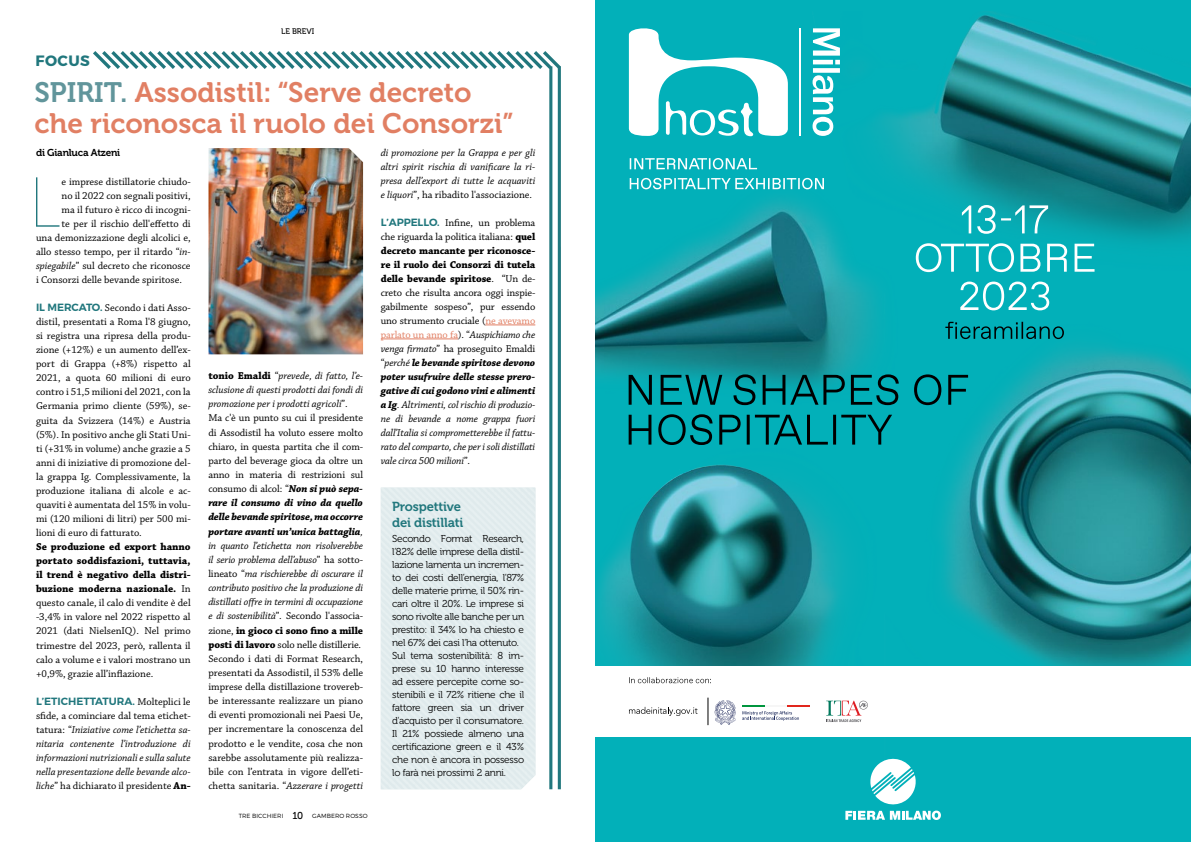
<style>
.page{position:relative;width:1191px;height:842px;background:#fff}
.page>*{position:absolute;margin:0;border:0;box-sizing:border-box;transform-origin:0 0}
.t1{font:100 70.6px "Montserrat";color:#21777d}
.t2{font:28px/31px "Museo 700";color:#e17f63}
.t3{font:700 15px "Montserrat";letter-spacing:.03em;color:#21777d}
.t4{font:13px/16px "Museo 700";letter-spacing:-.01em;color:#21777d}
.t5{font:10.5px/14.1px "Chaparral Pro";color:#000;text-align:justify}
.t6{font:italic 10.5px/14px "Chaparral Pro";color:#000;text-align:justify}
.t7{font:600 10.5px "Montserrat";color:#21777d}
.t8{font:10px/13px "Museo 300";letter-spacing:-.025em;color:#000}
.t9{font:10px "Museo 700";letter-spacing:-.02em;color:#000}
.t10{font:8px "Museo 500";color:#000}
.t11{font:300 6px "Montserrat";letter-spacing:.01em;color:#000}
.s1{color:#61959b}
.s2{font-style:normal}
.s3{font-family:"Montserrat";font-weight:600;font-style:normal;color:#21777d}
.s4{font-weight:700;font-style:normal}
.s5{font-style:normal;color:#e17f63}
.s6{font-weight:700}
.s7{font-style:italic}
.s8{font-family:"Montserrat";font-weight:600;color:#21777d}
.s9{font-family:"Chaparral Pro";font-weight:400;color:#000}
.s10{font-weight:700;font-style:italic}
.s11{font-family:"Museo 500";font-weight:400;font-size:10px}
</style>
<div class="page">
<div style="left:595px;top:0;width:596px;height:842px;background:#02b0b9"></div>
<img style="left:597px;top:564px;width:246px;height:102px">
<img style="left:872px;top:420px;width:319px;height:317px">
<img style="left:799px;top:12px;width:392px;height:408px">
<img style="left:595px;top:41px;width:381px;height:523px">
<svg style="left:629px;top:28px;width:159px;height:108px"></svg>
<svg style="left:812px;top:28px;width:28px;height:108px"></svg>
<hr style="left:800px;top:28px;width:1px;height:108px;background:#fff">
<svg style="left:629px;top:178px;width:195px;height:11px"></svg>
<svg style="left:629px;top:158px;width:128px;height:11px"></svg>
<div style="left:595px;top:666px;width:596px;height:70px;background:#fff"></div>
<svg style="left:845px;top:758px;width:96px;height:62px"></svg>
<svg style="left:629px;top:677px;width:82px;height:6px"></svg>
<hr style="left:742px;top:705px;width:23px;height:2px;background:#00953e">
<hr style="left:765px;top:705px;width:22px;height:2px;background:#f6f6f6">
<hr style="left:787px;top:705px;width:23px;height:2px;background:#e1261d">
<svg style="left:742px;top:711px;width:57px;height:10px"></svg>
<svg style="left:826px;top:701px;width:41px;height:21px"></svg>
<svg style="left:708px;top:698px;width:28px;height:27px"></svg>
<svg style="left:629px;top:707px;width:68px;height:9px"></svg>
<svg style="left:960px;top:282px;width:89px;height:28px"></svg>
<svg style="left:915px;top:243px;width:179px;height:29px"></svg>
<svg style="left:962px;top:205px;width:86px;height:29px"></svg>
<svg style="left:945px;top:322px;width:119px;height:17px"></svg>
<svg style="left:628px;top:414px;width:264px;height:31px"></svg>
<svg style="left:628px;top:374px;width:340px;height:31px"></svg>
<hr style="left:558px;top:66px;width:3px;height:723px;background:#21777d">
<svg style="left:93px;top:51px;width:468px;height:22px"></svg>
<hr style="left:549px;top:66px;width:3px;height:723px;background:#21777d">
<img style="left:208px;top:148px;width:155px;height:206px">
<hr style="left:485px;top:325px;width:50px;height:1px;background:#e17f63">
<hr style="left:381px;top:339px;width:77px;height:1px;background:#e17f63">
<p class="t10" style="left:281px;top:27px;width:34px">LE BREVI</p>
<h3 class="t3" style="left:36px;top:52px;width:56px">FOCUS</h3>
<h2 class="t2" style="left:35px;top:77px;width:480px"><span class="s1">SPIRIT.</span> Assodistil: “Serve decreto che riconosca il ruolo dei Consorzi”</h2>
<p class="t9" style="left:36px;top:147px;width:86px">di Gianluca Atzeni</p>
<h1 class="t1" style="left:27px;top:159px;width:36px">L</h1>
<p class="t5" style="left:62px;top:175px;width:130px">e imprese distillatorie chiudo-</p>
<p class="t6" style="left:381px;top:146px;width:156px">di promozione per la Grappa e per gli altri spirit rischia di vanificare la ri&shy;presa dell’export di tutte le acquaviti e liquori<span class="s2">”, ha ribadito l'associazione.</span></p>
<p class="t6" style="left:381px;top:216px;width:156px"><span class="s3">L’APPELLO.</span> <span class="s2">Infine, un problema che riguarda la politica italiana:</span> <span class="s4">quel decreto mancante per riconosce&shy;re il ruolo dei Consorzi di tutela delle bevande spiritose</span><span class="s2">. “Un de&shy;creto che risulta ancora oggi inspie&shy;gabilmente sospeso”, pur essendo uno strumento cruciale (</span><span class="s5">ne avevamo parlato un anno fa</span><span class="s2">). “</span>Auspichiamo che venga firmato<span class="s2">” ha proseguito Emaldi “</span>perché <span class="s6">le bevande spiritose devono poter usufruire delle stesse prero&shy;gative di cui godono vini e alimenti a Ig</span>. Altrimenti, col rischio di produzio&shy;ne di bevande a nome grappa fuori dall’Italia si comprometterebbe il fattu&shy;rato del comparto, che per i soli distillati vale circa 500 milioni<span class="s2">”.</span></p>
<p class="t4" style="left:392px;top:499px;width:73px">Prospettive dei distillati</p>
<p class="t8" style="left:392px;top:532px;width:133px">Secondo Format Research, l’82% delle imprese della distil&shy;lazione lamenta un incremen&shy;to dei costi dell’energia, l’87% delle materie prime, il 50% rin&shy;cari oltre il 20%. Le imprese si sono rivolte alle banche per un prestito: il 34% lo ha chiesto e nel 67% dei casi l'ha ottenuto.<br>Sul tema sostenibilità: 8 im&shy;prese su 10 hanno interesse ad essere percepite come so&shy;stenibili e il 72% ritiene che il fattore green sia un driver d'acquisto per il consumatore.<br>Il 21% possiede almeno una certificazione green e il 43% che non è ancora in possesso lo farà nei prossimi 2 anni.</p>
<p class="t5" style="left:62px;top:189px;width:130px">no il 2022 con segnali positivi,</p>
<p class="t5" style="left:62px;top:203px;width:131px">ma il futuro è ricco di incogni-</p>
<p class="t5" style="left:62px;top:217px;width:130px">te per il rischio dell'effetto di</p>
<p class="t5" style="left:36px;top:231px;width:156px">una demonizzazione degli alcolici e,</p>
<p class="t5" style="left:36px;top:245px;width:156px">allo stesso tempo, per il ritardo “<span class="s7">in-</span></p>
<p class="t5" style="left:36px;top:259px;width:156px"><span class="s7">spiegabile</span>” sul decreto che riconosce</p>
<p class="t5" style="left:36px;top:273px;width:148px">i Consorzi delle bevande spiritose.</p>
<p class="t5" style="left:36px;top:301px;width:156px"><span class="s8">IL MERCATO.</span> Secondo i dati Asso&shy;distil, presentati a Roma l'8 giugno, si registra una ripresa della produ&shy;zione (+12%) e un aumento dell’ex&shy;port di Grappa (+8%) rispetto al 2021, a quota 60 milioni di euro contro i 51,5 milioni del 2021, con la Germania primo cliente (59%), se&shy;guita da Svizzera (14%) e Austria (5%). In positivo anche gli Stati Uni&shy;ti (+31% in volume) anche grazie a 5 anni di iniziative di promozione del&shy;la grappa Ig. Complessivamente, la produzione italiana di alcole e ac&shy;quaviti è aumentata del 15% in volu&shy;mi (120 milioni di litri) per 500 mi&shy;lioni di euro di fatturato.</p>
<p class="t5" style="left:36px;top:540px;width:156px"><span class="s6">Se produzione ed export hanno portato soddisfazioni, tuttavia, il trend è negativo della distri&shy;buzione moderna nazionale.</span> In questo canale, il calo di vendite è del -3,4% in valore nel 2022 rispetto al 2021 (dati NielsenIQ). Nel primo trimestre del 2023, però, rallenta il calo a volume e i valori mostrano un +0,9%, grazie all’inflazione.</p>
<p class="t7" style="left:36px;top:694px;width:156px">L’ETICHETTATURA. <span class="s9">Molteplici le</span></p>
<p class="t6" style="left:36px;top:709px;width:156px"><span class="s2">sfide, a cominciare dal tema etichet&shy;tatura: “</span>Iniziative come l’etichetta sa&shy;nitaria contenente l’introduzione di informazioni nutrizionali e sulla salute nella presentazione delle bevande alco&shy;liche<span class="s2">” ha dichiarato il presidente</span> <span class="s4">An-</span></p>
<p class="t5" style="left:208px;top:369px;width:156px;text-align:left"><span class="s6">tonio Emaldi</span> “<span class="s7">prevede, di fatto, l’e&shy;sclusione di questi prodotti dai fondi di promozione per i prodotti agricoli</span>”.<br>Ma c'è un punto su cui il presidente di Assodistil ha voluto essere molto chiaro, in questa partita che il com&shy;parto del beverage gioca da oltre un anno in materia di restrizioni sul consumo di alcol: “<span class="s10">Non si può sepa&shy;rare il consumo di vino da quello delle bevande spiritose, ma occorre portare avanti un’unica battaglia</span><span class="s7">, in quanto l’etichetta non risolverebbe il serio problema dell’abuso</span>” ha sotto&shy;lineato “<span class="s7">ma rischierebbe di oscurare il contributo positivo che la produzione di distillati offre in termini di occupazione e di sostenibilità</span>”. Secondo l'associa&shy;zione, <span class="s6">in gioco ci sono fino a mille posti di lavoro</span> solo nelle distillerie.<br>Secondo i dati di Format Research, presentati da Assodistil, il 53% delle imprese della distillazione trovereb&shy;be interessante realizzare un piano di eventi promozionali nei Paesi Ue, per incrementare la conoscenza del prodotto e le vendite, cosa che non sarebbe assolutamente più realizza&shy;bile con l’entrata in vigore dell’eti&shy;chetta sanitaria. “<span class="s7">Azzerare i progetti</span></p>
<p class="t11" style="left:239px;top:812px;width:130px">TRE BICCHIERI <span class="s11">10</span> GAMBERO ROSSO</p>
</div>
